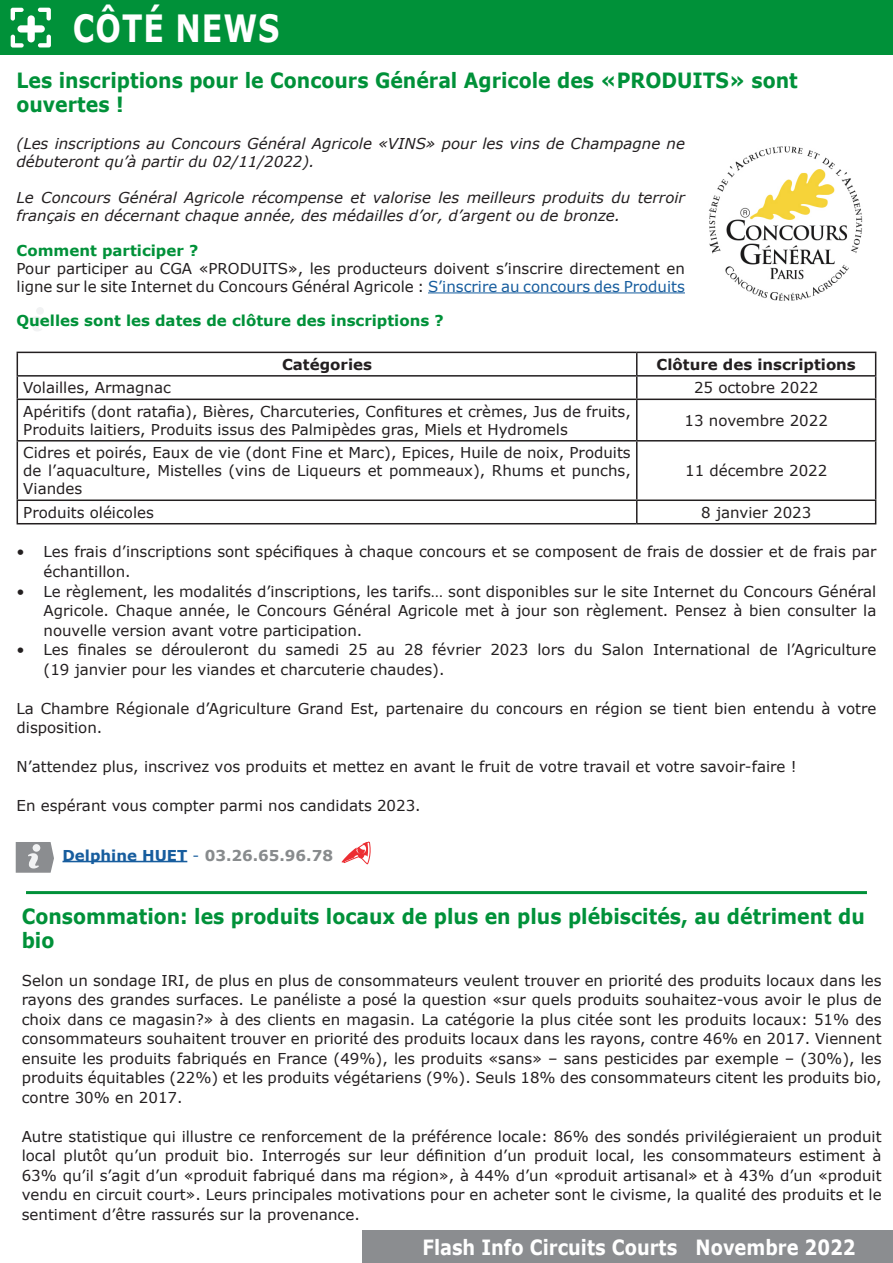
<style>
.page{position:relative;width:893px;height:1263px;background:#fff}
.page>*{position:absolute;margin:0;border:0;box-sizing:border-box;transform-origin:0 0}
.t1{font:700 37.5px "Verdana";letter-spacing:.035em;color:#fff;scale:.8 1}
.t2{font:700 21px/24px "Verdana";color:#009139;scale:.9 1}
.t3{font:700 21px "Verdana";color:#fff;scale:.85 1}
.t4{font:15px/19.5px "Verdana";color:#231f20}
.t5{font:italic 15px/18px "Verdana";color:#231f20}
.t6{font:700 15px "Verdana";color:#009139}
.t7{font:700 15px "Verdana";color:#231f20}
.t8{font:700 15px "Verdana";color:#888b8d}
.s1{color:#175d9e}
.s2{font-weight:400;color:#175d9e}
</style>
<div class="page">
<div style="left:363px;top:1230px;width:530px;height:33px;background:#8b8d90"></div>
<svg style="left:32px;top:316px;width:10px;height:15px"></svg>
<div style="left:36px;top:307px;width:8px;height:8px;background:#f1f2f3;border-radius:50%"></div>
<div style="left:0;top:0;width:893px;height:55px;background:#009139"></div>
<svg style="left:11px;top:7px;width:40px;height:41px"></svg>
<hr style="left:428px;top:292px;width:257px;height:1px;background:#175d9e">
<hr style="left:63px;top:861px;width:124px;height:1px;background:#175d9e">
<hr style="left:17px;top:352px;width:620px;height:1px;background:#231f20">
<hr style="left:637px;top:352px;width:239px;height:1px;background:#231f20">
<hr style="left:17px;top:375px;width:620px;height:2px;background:#231f20">
<svg style="left:17px;top:353px;width:1px;height:46px"></svg>
<hr style="left:637px;top:375px;width:239px;height:2px;background:#231f20">
<svg style="left:636px;top:353px;width:1px;height:46px"></svg>
<svg style="left:875px;top:353px;width:1px;height:46px"></svg>
<hr style="left:17px;top:399px;width:620px;height:1px;background:#231f20">
<hr style="left:17px;top:400px;width:1px;height:40px;background:#231f20">
<hr style="left:637px;top:399px;width:239px;height:1px;background:#231f20">
<hr style="left:636px;top:400px;width:1px;height:40px;background:#231f20">
<hr style="left:875px;top:400px;width:1px;height:40px;background:#231f20">
<hr style="left:17px;top:440px;width:620px;height:1px;background:#231f20">
<hr style="left:17px;top:441px;width:1px;height:58px;background:#231f20">
<hr style="left:637px;top:440px;width:239px;height:1px;background:#231f20">
<hr style="left:636px;top:441px;width:1px;height:58px;background:#231f20">
<hr style="left:875px;top:441px;width:1px;height:58px;background:#231f20">
<hr style="left:17px;top:499px;width:620px;height:2px;background:#231f20">
<svg style="left:17px;top:501px;width:1px;height:22px"></svg>
<hr style="left:637px;top:499px;width:239px;height:2px;background:#231f20">
<svg style="left:636px;top:501px;width:1px;height:22px"></svg>
<svg style="left:875px;top:501px;width:1px;height:22px"></svg>
<hr style="left:17px;top:523px;width:620px;height:1px;background:#231f20">
<hr style="left:637px;top:523px;width:239px;height:1px;background:#231f20">
<svg style="left:16px;top:842px;width:38px;height:31px"></svg>
<div style="left:33px;top:844px;width:7px;height:8px;background:#f1f2f3;border-radius:50%"></div>
<svg style="left:342px;top:841px;width:28px;height:23px"></svg>
<hr style="left:26px;top:891px;width:841px;height:3px;background:#009139">
<img style="left:708px;top:146px;width:155px;height:155px">
<p class="t1" style="left:73px;top:1px;width:260px">CÔTÉ NEWS</p>
<p class="t2" style="left:17px;top:68px;width:870px">Les inscriptions pour le Concours Général Agricole des «PRODUITS» sont ouvertes !</p>
<p class="t5" style="left:17px;top:134px;width:670px">(Les inscriptions au Concours Général Agricole «VINS» pour les vins de Champagne ne débuteront qu’à partir du 02/11/2022).</p>
<p class="t5" style="left:17px;top:188px;width:670px">Le Concours Général Agricole récompense et valorise les meilleurs produits du terroir français en décernant chaque année, des médailles d’or, d’argent ou de bronze.</p>
<p class="t6" style="left:17px;top:239px;width:183px">Comment participer ?</p>
<p class="t4" style="left:17px;top:259px;width:670px;line-height:18px">Pour participer au CGA «PRODUITS», les producteurs doivent s’inscrire directement en ligne sur le site Internet du Concours Général Agricole : <span class="s1">S’inscrire au concours des Produits</span></p>
<p class="t6" style="left:17px;top:310px;width:429px">Quelles sont les dates de clôture des inscriptions ?</p>
<p class="t7" style="left:282px;top:354px;width:91px">Catégories</p>
<p class="t7" style="left:657px;top:354px;width:201px">Clôture des inscriptions</p>
<p class="t4" style="left:23px;top:378px;width:149px">Volailles, Armagnac</p>
<p class="t4" style="left:694px;top:378px;width:126px">25 octobre 2022</p>
<p class="t4" style="left:23px;top:402px;width:609px;line-height:18px">Apéritifs (dont ratafia), Bières, Charcuteries, Confitures et crèmes, Jus de fruits,<br>Produits laitiers, Produits issus des Palmipèdes gras, Miels et Hydromels</p>
<p class="t4" style="left:685px;top:410px;width:145px">13 novembre 2022</p>
<p class="t4" style="left:23px;top:444px;width:609px;line-height:18px;text-align:justify">Cidres et poirés, Eaux de vie (dont Fine et Marc), Epices, Huile de noix, Produits de l’aquaculture, Mistelles (vins de Liqueurs et pommeaux), Rhums et punchs, Viandes</p>
<p class="t4" style="left:685px;top:461px;width:144px">11 décembre 2022</p>
<p class="t4" style="left:23px;top:502px;width:132px">Produits oléicoles</p>
<p class="t4" style="left:701px;top:502px;width:112px">8 janvier 2023</p>
<p class="t4" style="left:44px;top:542px;width:834px;text-indent:-27px">• Les frais d’inscriptions sont spécifiques à chaque concours et se composent de frais de dossier et de frais par échantillon.</p>
<p class="t4" style="left:44px;top:581px;width:834px;text-align:justify;text-indent:-27px">• Le règlement, les modalités d’inscriptions, les tarifs… sont disponibles sur le site Internet du Concours Général Agricole. Chaque année, le Concours Général Agricole met à jour son règlement. Pensez à bien consulter la nouvelle version avant votre participation.</p>
<p class="t4" style="left:44px;top:640px;width:834px;text-indent:-27px">• Les finales se dérouleront du samedi 25 au 28 février 2023 lors du Salon International de l’Agriculture (19 janvier pour les viandes et charcuterie chaudes).</p>
<p class="t4" style="left:17px;top:698px;width:861px">La Chambre Régionale d’Agriculture Grand Est, partenaire du concours en région se tient bien entendu à votre disposition.</p>
<p class="t4" style="left:17px;top:757px;width:782px">N’attendez plus, inscrivez vos produits et mettez en avant le fruit de votre travail et votre savoir-faire !</p>
<p class="t4" style="left:17px;top:796px;width:406px">En espérant vous compter parmi nos candidats 2023.</p>
<p class="t8" style="left:63px;top:844px;width:272px"><span class="s1">Delphine HUET</span> <span class="s2">-</span> 03.26.65.96.78</p>
<p class="t2" style="left:22px;top:904px;width:938px">Consommation: les produits locaux de plus en plus plébiscités, au détriment du bio</p>
<p class="t4" style="left:22px;top:970px;width:861px;text-align:justify">Selon un sondage IRI, de plus en plus de consommateurs veulent trouver en priorité des produits locaux dans les rayons des grandes surfaces. Le panéliste a posé la question «sur quels produits souhaitez-vous avoir le plus de choix dans ce magasin?» à des clients en magasin. La catégorie la plus citée sont les produits locaux: 51% des consommateurs souhaitent trouver en priorité des produits locaux dans les rayons, contre 46% en 2017. Viennent ensuite les produits fabriqués en France (49%), les produits «sans» – sans pesticides par exemple – (30%), les produits équitables (22%) et les produits végétariens (9%). Seuls 18% des consommateurs citent les produits bio, contre 30% en 2017.</p>
<p class="t4" style="left:22px;top:1126px;width:861px;text-align:justify">Autre statistique qui illustre ce renforcement de la préférence locale: 86% des sondés privilégieraient un produit local plutôt qu’un produit bio. Interrogés sur leur définition d’un produit local, les consommateurs estiment à 63% qu’il s’agit d’un «produit fabriqué dans ma région», à 44% d’un «produit artisanal» et à 43% d’un «produit vendu en circuit court». Leurs principales motivations pour en acheter sont le civisme, la qualité des produits et le sentiment d’être rassurés sur la provenance.</p>
<p class="t3" style="left:422px;top:1232px;width:511px">Flash Info Circuits Courts Novembre 2022</p>
</div>
